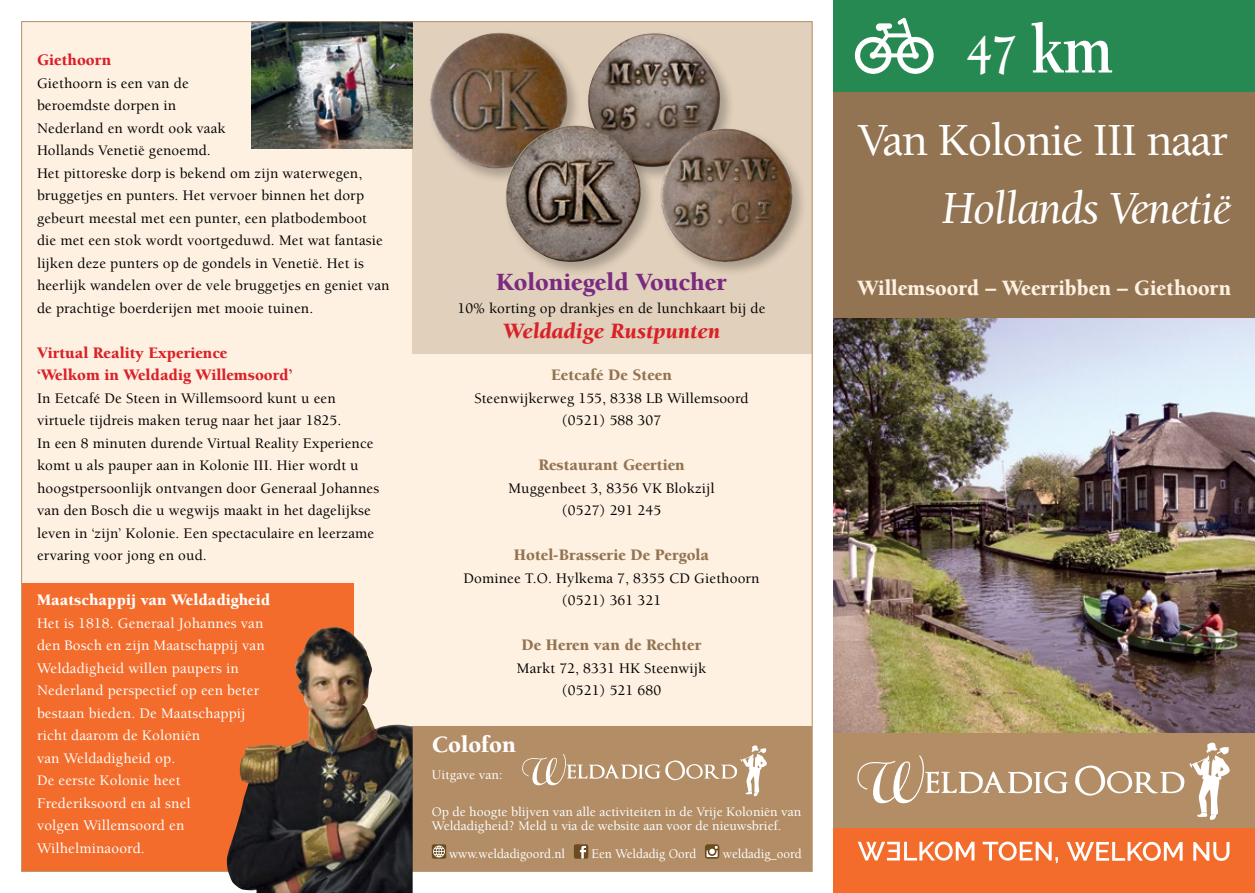
<style>
.page{position:relative;width:1255px;height:893px;background:#fff}
.page>*{position:absolute;margin:0;border:0;box-sizing:border-box;transform-origin:0 0}
.Kop{font:700 57px "Berkeley";color:#fff;scale:.85 1}
.kop_wit{font:500 47.25px "Berkeley";letter-spacing:-.03em;color:#fff}
.kop_wit-2{font:italic 47.25px "Berkeley";letter-spacing:-.03em;color:#fff}
.Tussenkop_tekst{font:900 25.5px "Berkeley";color:#7a2b81}
.Tussenkop_tekst-2{font:900 24px "Berkeley";color:#fff}
.Tussenkop_tekst-3{font:900 22.5px "Berkeley";color:#fff1e2;scale:.96 1}
.tekst{font:italic 900 22.5px "Berkeley";letter-spacing:.01em;color:#da2128}
.Tussenkop_tekst-4{font:900 16.5px "Berkeley";color:#927452}
.Tussenkop_tekst-5{font:900 16.5px/22.5px "Berkeley";color:#da2128}
.Tussenkop_tekst-6{font:900 16.5px "Berkeley";color:#fff}
.tekst-2{font:500 15px/22.5px "Berkeley";letter-spacing:.01em;color:#000}
.tekst-3{font:500 15px/22.5px "Berkeley";letter-spacing:.01em;color:#fff}
.tekst-4{font:500 13.5px/13.5px "Berkeley";color:#fff}
.tekst-5{font:500 13.5px "Berkeley";color:#fff;scale:.95 1}
.s1{font-size:72px}
</style>
<div class="page">
<div style="left:21px;top:21px;width:791px;height:851px;background:#fff1e2"></div>
<div style="left:412px;top:22px;width:399px;height:332px;background:#e1d0bb"></div>
<div style="left:22px;top:584px;width:331px;height:287px;background:#f36c2b"></div>
<div style="left:833px;top:92px;width:421px;height:226px;background:#927452"></div>
<img style="left:833px;top:318px;width:421px;height:415px">
<div style="left:833px;top:0;width:421px;height:92px;background:#268951"></div>
<div style="left:833px;top:733px;width:421px;height:160px;background:#b28d65"></div>
<div style="left:833px;top:828px;width:421px;height:65px;background:#f36c2b"></div>
<svg style="left:854px;top:18px;width:79px;height:56px"></svg>
<svg style="left:857px;top:755px;width:210px;height:48px"></svg>
<svg style="left:1075px;top:743px;width:154px;height:77px"></svg>
<svg style="left:857px;top:842px;width:200px;height:21px"></svg>
<svg style="left:1066px;top:842px;width:163px;height:19px"></svg>
<div style="left:427px;top:30px;width:155px;height:154px;background:#000;opacity:.25"></div>
<img style="left:457px;top:33px;width:36px;height:14px">
<div style="left:585px;top:30px;width:150px;height:152px;background:#000;opacity:.25"></div>
<img style="left:617px;top:33px;width:34px;height:13px">
<div style="left:502px;top:123px;width:154px;height:154px;background:#000;opacity:.25"></div>
<img style="left:515px;top:126px;width:54px;height:36px">
<div style="left:657px;top:125px;width:150px;height:152px;background:#000;opacity:.25"></div>
<img style="left:686px;top:128px;width:37px;height:15px">
<div style="left:412px;top:726px;width:399px;height:145px;background:#b28d65"></div>
<img style="left:251px;top:23px;width:161px;height:126px">
<svg style="left:522px;top:745px;width:244px;height:51px"></svg>
<svg style="left:432px;top:844px;width:14px;height:15px"></svg>
<svg style="left:433px;top:846px;width:12px;height:11px"></svg>
<div style="left:574px;top:844px;width:14px;height:15px;background:#6b4c20;border-radius:2px"></div>
<svg style="left:579px;top:846px;width:7px;height:13px"></svg>
<svg style="left:705px;top:844px;width:14px;height:15px"></svg>
<img style="left:227px;top:627px;width:185px;height:266px">
<p class="Tussenkop_tekst-5" style="left:37px;top:49px;width:76px">Giethoorn</p>
<p class="tekst-2" style="left:37px;top:72px;width:354px">Giethoorn is een van de<br>beroemdste dorpen in<br>Nederland en wordt ook vaak<br>Hollands Venetië genoemd.<br>Het pittoreske dorp is bekend om zijn waterwegen, bruggetjes en punters. Het vervoer binnen het dorp gebeurt meestal met een punter, een platbodemboot die met een stok wordt voortgeduwd. Met wat fantasie lijken deze punters op de gondels in Venetië. Het is heerlijk wandelen over de vele bruggetjes en geniet van de prachtige boerderijen met mooie tuinen.</p>
<p class="Tussenkop_tekst-5" style="left:37px;top:341px;width:257px">Virtual Reality Experience ‘Welkom in Weldadig Willemsoord’</p>
<p class="tekst-2" style="left:37px;top:387px;width:344px">In Eetcafé De Steen in Willemsoord kunt u een virtuele tijdreis maken terug naar het jaar 1825.<br>In een 8 minuten durende Virtual Reality Experience komt u als pauper aan in Kolonie III. Hier wordt u hoogstpersoonlijk ontvangen door Generaal Johannes van den Bosch die u wegwijs maakt in het dagelijkse leven in ‘zijn’ Kolonie. Een spectaculaire en leerzame ervaring voor jong en oud.</p>
<p class="Tussenkop_tekst-6" style="left:37px;top:591px;width:235px">Maatschappij van Weldadigheid</p>
<p class="tekst-3" style="left:37px;top:612px;width:229px">Het is 1818. Generaal Johannes van den Bosch en zijn Maatschappij van<br>Weldadigheid willen paupers in<br>Nederland perspectief op een beter bestaan bieden. De Maatschappij richt daarom de Koloniën<br>van Weldadigheid op.<br>De eerste Kolonie heet<br>Frederiksoord en al snel<br>volgen Willemsoord en<br>Wilhelminaoord.</p>
<p class="Tussenkop_tekst" style="left:496px;top:268px;width:232px">Koloniegeld Voucher</p>
<p class="tekst-2" style="left:457px;top:297px;width:309px">10% korting op drankjes en de lunchkaart bij de</p>
<p class="tekst" style="left:503px;top:319px;width:219px">Weldadige Rustpunten</p>
<p class="Tussenkop_tekst-4" style="left:551px;top:366px;width:122px">Eetcafé De Steen</p>
<p class="tekst-2" style="left:474px;top:387px;width:276px">Steenwijkerweg 155, 8338 LB Willemsoord</p>
<p class="tekst-2" style="left:562px;top:409px;width:101px">(0521) 588 307</p>
<p class="Tussenkop_tekst-4" style="left:538px;top:456px;width:148px">Restaurant Geertien</p>
<p class="tekst-2" style="left:508px;top:477px;width:208px">Muggenbeet 3, 8356 VK Blokzijl</p>
<p class="tekst-2" style="left:562px;top:499px;width:101px">(0527) 291 245</p>
<p class="Tussenkop_tekst-4" style="left:514px;top:546px;width:197px">Hotel-Brasserie De Pergola</p>
<p class="tekst-2" style="left:463px;top:567px;width:298px">Dominee T.O. Hylkema 7, 8355 CD Giethoorn</p>
<p class="tekst-2" style="left:562px;top:589px;width:101px">(0521) 361 321</p>
<p class="Tussenkop_tekst-4" style="left:521px;top:636px;width:181px">De Heren van de Rechter</p>
<p class="tekst-2" style="left:517px;top:657px;width:191px">Markt 72, 8331 HK Steenwijk</p>
<p class="tekst-2" style="left:562px;top:679px;width:101px">(0521) 521 680</p>
<p class="Tussenkop_tekst-2" style="left:432px;top:732px;width:86px">Colofon</p>
<p class="tekst-4" style="left:432px;top:768px;width:72px">Uitgave van:</p>
<p class="tekst-4" style="left:432px;top:806px;width:371px">Op de hoogte blijven van alle activiteiten in de Vrije Koloniën van<br>Weldadigheid? Meld u via de website aan voor de nieuwsbrief.</p>
<p class="tekst-5" style="left:449px;top:847px;width:124px">www.weldadigoord.nl</p>
<p class="tekst-5" style="left:591px;top:847px;width:112px">Een Weldadig Oord</p>
<p class="tekst-5" style="left:722px;top:847px;width:84px">weldadig_oord</p>
<p class="Kop" style="left:966px;top:24px;width:174px">47 <span class="s1">km</span></p>
<p class="kop_wit" style="left:857px;top:115px;width:372px">Van Kolonie III naar</p>
<p class="kop_wit-2" style="left:941px;top:183px;width:291px">Hollands Venetië</p>
<p class="Tussenkop_tekst-3" style="left:857px;top:276px;width:391px">Willemsoord – Weerribben – Giethoorn</p>
</div>
